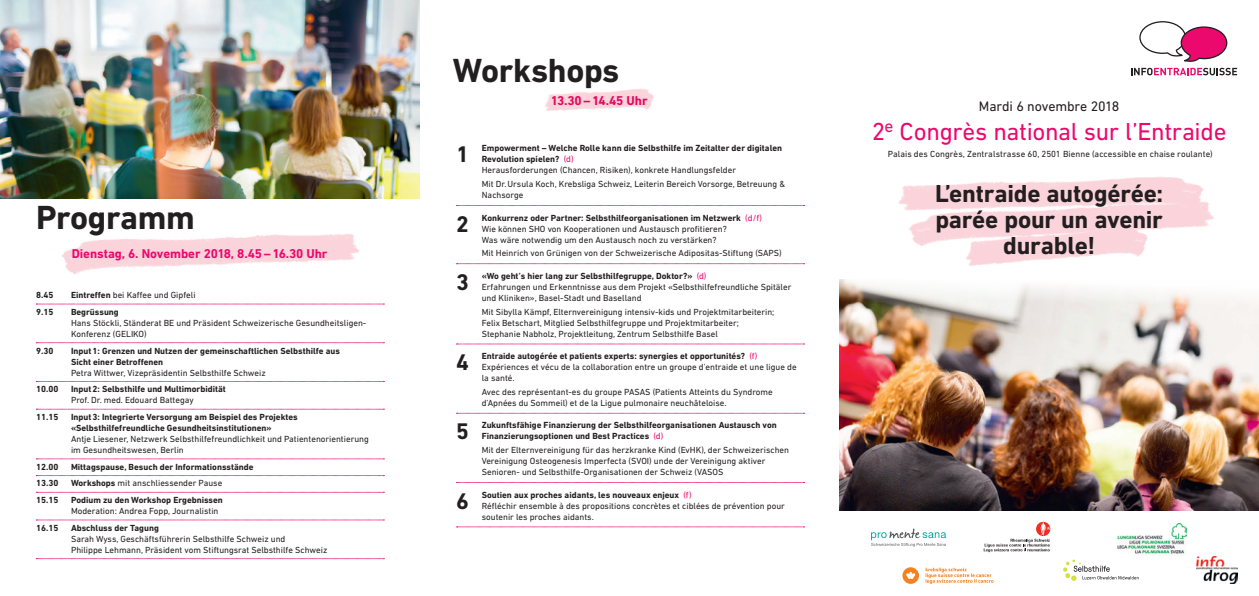
<style>
.page{position:relative;width:1259px;height:596px;background:#fff}
.page>*{position:absolute;margin:0;border:0;box-sizing:border-box;transform-origin:0 0}
.t1{font:700 34px "DIN Next LT Pro";letter-spacing:-.01em;color:#231f20}
.t2{font:700 25px/26px "DIN Next LT Pro";letter-spacing:-.01em;color:#231f20;text-align:center}
.t3{font:25px "DIN Next LT Pro";letter-spacing:-.015em;color:#ec096d}
.t4{font:700 23px "DIN Next LT Pro";color:#231f20}
.t5{font:14px "DIN Next LT Pro";letter-spacing:-.01em;color:#231f20}
.t6{font:700 13px "DIN Next LT Pro";letter-spacing:-.005em;color:#ec096d}
.t7{font:9px/11px "DIN Next LT Pro";color:#231f20}
.t8{font:700 9px/11px "DIN Next LT Pro";color:#231f20}
.s1{font-weight:700}
.s2{font-weight:400;color:#ec096d}
.s3{font-weight:400}
.s4{color:#ec096d}
</style>
<div class="page">
<img style="left:898px;top:176px;width:316px;height:90px">
<img style="left:0;top:0;width:420px;height:198px">
<svg style="left:456px;top:205px;width:348px;height:1px"></svg>
<svg style="left:456px;top:263px;width:348px;height:1px"></svg>
<svg style="left:456px;top:343px;width:348px;height:1px"></svg>
<svg style="left:456px;top:413px;width:348px;height:1px"></svg>
<svg style="left:456px;top:482px;width:348px;height:1px"></svg>
<svg style="left:456px;top:526px;width:348px;height:1px"></svg>
<img style="left:545px;top:89px;width:109px;height:22px">
<svg style="left:36px;top:303px;width:348px;height:1px"></svg>
<svg style="left:36px;top:342px;width:348px;height:1px"></svg>
<svg style="left:36px;top:381px;width:348px;height:1px"></svg>
<svg style="left:36px;top:408px;width:348px;height:1px"></svg>
<svg style="left:36px;top:458px;width:348px;height:1px"></svg>
<svg style="left:36px;top:475px;width:348px;height:1px"></svg>
<svg style="left:36px;top:491px;width:348px;height:1px"></svg>
<svg style="left:36px;top:519px;width:348px;height:1px"></svg>
<svg style="left:36px;top:558px;width:348px;height:1px"></svg>
<img style="left:62px;top:233px;width:297px;height:41px">
<svg style="left:1139px;top:21px;width:89px;height:41px"></svg>
<svg style="left:1131px;top:68px;width:106px;height:7px"></svg>
<img style="left:839px;top:279px;width:420px;height:231px">
<svg style="left:871px;top:528px;width:75px;height:18px"></svg>
<img style="left:1196px;top:556px;width:41px;height:27px">
<svg style="left:983px;top:521px;width:67px;height:30px"></svg>
<svg style="left:1063px;top:559px;width:75px;height:21px"></svg>
<img style="left:1118px;top:523px;width:68px;height:31px">
<svg style="left:902px;top:567px;width:17px;height:16px"></svg>
<svg style="left:925px;top:567px;width:68px;height:16px"></svg>
<h1 class="t1" style="left:36px;top:197px;width:160px">Programm</h1>
<h3 class="t6" style="left:72px;top:246px;width:257px">Dienstag, 6. November 2018, 8.45–16.30 Uhr</h3>
<p class="t8" style="left:36px;top:289px;width:19px">8.45</p>
<p class="t7" style="left:71px;top:289px;width:126px"><span class="s1">Eintreffen</span> bei Kaffee und Gipfeli</p>
<p class="t8" style="left:36px;top:306px;width:19px">9.15</p>
<p class="t8" style="left:71px;top:306px;width:49px">Begrüssung</p>
<p class="t7" style="left:71px;top:317px;width:297px">Hans Stöckli, Ständerat BE und Präsident Schweizerische Gesundheitsligen-<br>Konferenz (GELIKO)</p>
<p class="t8" style="left:36px;top:344px;width:19px">9.30</p>
<p class="t8" style="left:71px;top:344px;width:270px">Input1: Grenzen und Nutzen der gemeinschaftlichen Selbsthilfe aus<br>Sicht einer Betroffenen</p>
<p class="t7" style="left:71px;top:366px;width:196px">Petra Wittwer, Vizepräsidentin Selbsthilfe Schweiz</p>
<p class="t8" style="left:36px;top:383px;width:24px">10.00</p>
<p class="t8" style="left:71px;top:383px;width:156px">Input2: Selbsthilfe und Multimorbidität</p>
<p class="t7" style="left:71px;top:394px;width:124px">Prof. Dr. med. Edouard Battegay</p>
<p class="t8" style="left:36px;top:411px;width:24px">11.15</p>
<p class="t8" style="left:71px;top:411px;width:228px">Input3: Integrierte Versorgung am Beispiel des Projektes «Selbsthilfefreundliche Gesundheitsinstitutionen»</p>
<p class="t7" style="left:71px;top:433px;width:299px">Antje Liesener, Netzwerk Selbsthilfefreundlichkeit und Patientenorientierung im Gesundheitswesen, Berlin</p>
<p class="t8" style="left:36px;top:460px;width:24px">12.00</p>
<p class="t8" style="left:71px;top:460px;width:184px">Mittagspause, Besuch der Informationsstände</p>
<p class="t8" style="left:36px;top:477px;width:24px">13.30</p>
<p class="t7" style="left:71px;top:477px;width:153px"><span class="s1">Workshops</span> mit anschliessender Pause</p>
<p class="t8" style="left:36px;top:494px;width:24px">15.15</p>
<p class="t8" style="left:71px;top:494px;width:153px">Podium zu den Workshop Ergebnissen</p>
<p class="t7" style="left:71px;top:505px;width:149px">Moderation: Andrea Fopp, Journalistin</p>
<p class="t8" style="left:36px;top:521px;width:24px">16.15</p>
<p class="t8" style="left:71px;top:521px;width:89px">Abschluss der Tagung</p>
<p class="t7" style="left:71px;top:532px;width:258px">Sarah Wyss, Geschäftsführerin Selbsthilfe Schweiz und<br>Philippe Lehmann, Präsident vom Stiftungsrat Selbsthilfe Schweiz</p>
<h1 class="t1" style="left:453px;top:50px;width:168px">Workshops</h1>
<h3 class="t6" style="left:551px;top:93px;width:98px">13.30–14.45 Uhr</h3>
<h3 class="t4" style="left:456px;top:141px;width:14px">1</h3>
<p class="t8" style="left:482px;top:142px;width:302px">Empowerment – Welche Rolle kann die Selbsthilfe im Zeitalter der digitalen<br>Revolution spielen? <span class="s2">(d)<br></span><span class="s3">Herausforderungen (Chancen, Risiken), konkrete Handlungsfelder</span></p>
<p class="t7" style="left:482px;top:178px;width:305px">Mit Dr.Ursula Koch, Krebsliga Schweiz, Leiterin Bereich Vorsorge, Betreuung &amp;<br>Nachsorge</p>
<h3 class="t4" style="left:456px;top:210px;width:14px">2</h3>
<p class="t7" style="left:482px;top:212px;width:282px"><span class="s1">Konkurrenz oder Partner: Selbsthilfeorganisationen im Netzwerk</span> <span class="s4">(d/f)<br></span>Wie können SHO von Kooperationen und Austausch profitieren?<br>Was wäre notwendig um den Austausch noch zu verstärken?</p>
<p class="t7" style="left:482px;top:247px;width:301px">Mit Heinrich von Grünigen von der Schweizerische Adipositas-Stiftung (SAPS)</p>
<h3 class="t4" style="left:456px;top:268px;width:14px">3</h3>
<p class="t7" style="left:482px;top:270px;width:311px"><span class="s1">«Wo geht’s hier lang zur Selbsthilfegruppe, Doktor?»</span> <span class="s4">(d)<br></span>Erfahrungen und Erkenntnisse aus dem Projekt «Selbsthilfefreundliche Spitäler und Kliniken», Basel-Stadt und Baselland</p>
<p class="t7" style="left:482px;top:306px;width:294px">Mit Sibylla Kämpf, Elternvereinigung intensiv-kids und Projektmitarbeiterin;<br>Felix Betschart, Mitglied Selbsthilfegruppe und Projektmitarbeiter;<br>Stephanie Nabholz, Projektleitung, Zentrum Selbsthilfe Basel</p>
<h3 class="t4" style="left:456px;top:348px;width:14px">4</h3>
<p class="t7" style="left:482px;top:350px;width:316px"><span class="s1">Entraide autogérée et patients experts: synergies et opportunités?</span> <span class="s4">(f)<br></span>Expériences et vécu de la collaboration entre un groupe d’entraide et une ligue de la santé.</p>
<p class="t7" style="left:482px;top:386px;width:292px">Avec des représentant-es du groupe PASAS (Patients Atteints du Syndrome d’Apnées du Sommeil) et de la Ligue pulmonaire neuchâteloise.</p>
<h3 class="t4" style="left:456px;top:417px;width:14px">5</h3>
<p class="t8" style="left:482px;top:419px;width:296px">Zukunftsfähige Finanzierung der Selbsthilfeorganisationen Austausch von<br>Finanzierungsoptionen und Best Practices <span class="s2">(d)</span></p>
<p class="t7" style="left:482px;top:444px;width:309px">Mit der Elternvereinigung für das herzkranke Kind (EvHK), der Schweizerischen<br>Vereinigung Osteogenesis Imperfecta (SVOI) unde der Vereinigung aktiver<br>Senioren- und Selbsthilfe-Organisationen der Schweiz (VASOS</p>
<h3 class="t4" style="left:456px;top:487px;width:14px">6</h3>
<p class="t7" style="left:482px;top:488px;width:305px"><span class="s1">Soutien aux proches aidants, les nouveaux enjeux</span> <span class="s4">(f)<br></span>Réfléchir ensemble à des propositions concrètes et ciblées de prévention pour soutenir les proches aidants.</p>
<h3 class="t5" style="left:979px;top:98px;width:142px">Mardi 6 novembre 2018</h3>
<p class="t7" style="left:887px;top:148px;width:327px">Palais des Congrès, Zentralstrasse 60, 2501 Bienne (accessible en chaise roulante)</p>
<h2 class="t3" style="left:871px;top:116px;width:356px">2<sup>e</sup> Congrès national sur l’Entraide</h2>
<h2 class="t2" style="left:935px;top:180px;width:230px">L’entraide autogérée: parée pour un avenir durable!</h2>
</div>
